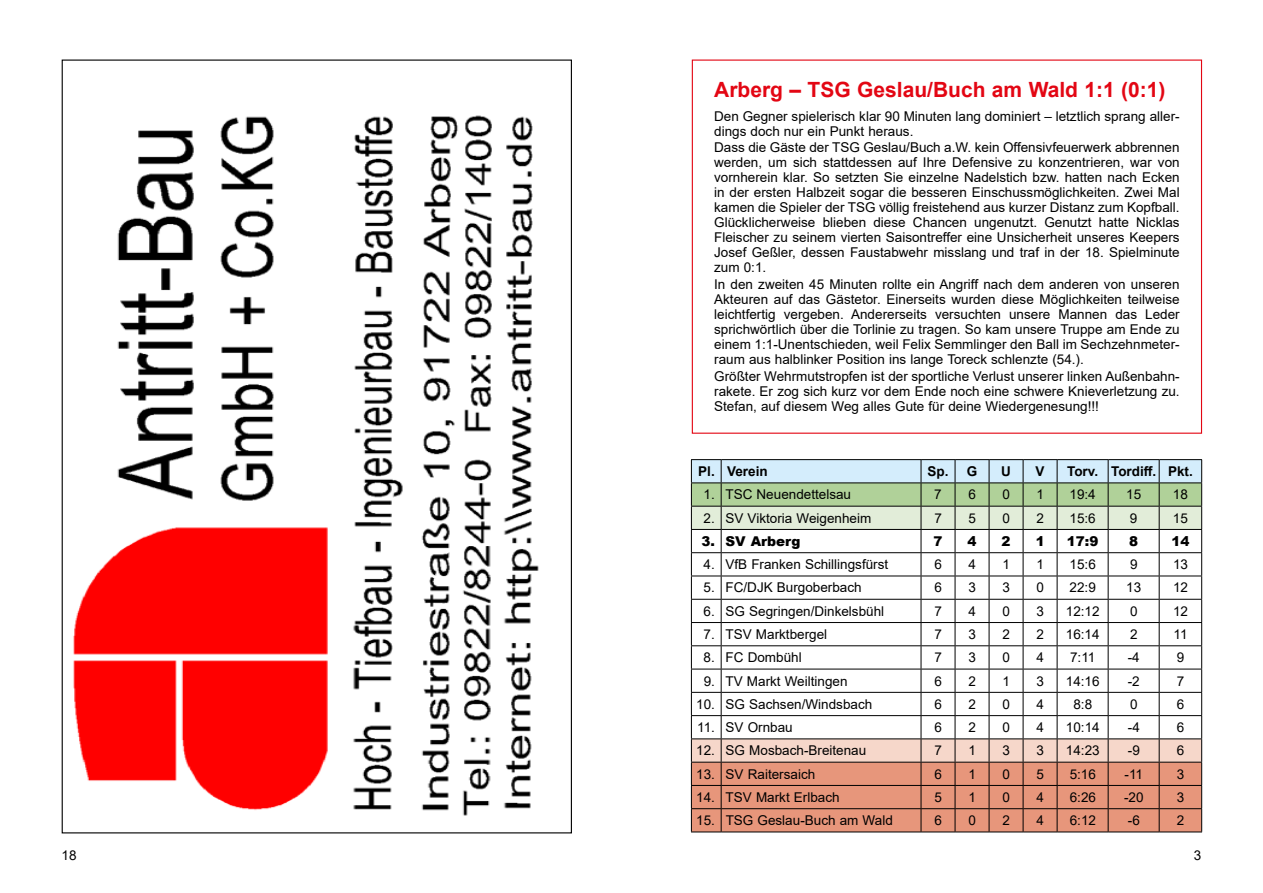
<style>
.page{position:relative;width:1263px;height:893px;background:#fff}
.page>*{position:absolute;margin:0;border:0;box-sizing:border-box;transform-origin:0 0}
.t1{font:700 21px "Arial";color:#e30613}
.t2{font:13.5px/15px "Arial";color:#000;text-align:justify}
.t3{font:700 13.5px "Arial";color:#000}
.t4{font:900 13.5px "Arial";color:#000}
</style>
<div class="page">
<img style="left:73px;top:115px;width:466px;height:701px">
<hr style="left:691px;top:459px;width:30px;height:1px;background:#000">
<hr style="left:721px;top:459px;width:200px;height:1px;background:#000">
<hr style="left:921px;top:459px;width:34px;height:1px;background:#000">
<hr style="left:955px;top:459px;width:34px;height:1px;background:#000">
<hr style="left:989px;top:459px;width:34px;height:1px;background:#000">
<hr style="left:1023px;top:459px;width:34px;height:1px;background:#000">
<hr style="left:1057px;top:459px;width:51px;height:1px;background:#000">
<hr style="left:1108px;top:459px;width:51px;height:1px;background:#000">
<hr style="left:1159px;top:459px;width:43px;height:1px;background:#000">
<hr style="left:691px;top:832px;width:30px;height:1px;background:#000">
<hr style="left:721px;top:832px;width:200px;height:1px;background:#000">
<hr style="left:921px;top:832px;width:34px;height:1px;background:#000">
<hr style="left:955px;top:832px;width:34px;height:1px;background:#000">
<hr style="left:989px;top:832px;width:34px;height:1px;background:#000">
<hr style="left:1023px;top:832px;width:34px;height:1px;background:#000">
<hr style="left:1057px;top:832px;width:51px;height:1px;background:#000">
<hr style="left:1108px;top:832px;width:51px;height:1px;background:#000">
<hr style="left:1159px;top:832px;width:43px;height:1px;background:#000">
<svg style="left:691px;top:460px;width:511px;height:372px"></svg>
<hr style="left:1159px;top:785px;width:43px;height:1px;background:#000">
<h1 class="t1" style="left:714px;top:75px;width:453px">Arberg – TSG Geslau/Buch am Wald 1:1 (0:1)</h1>
<p class="t2" style="left:714px;top:108px;width:467px">Den Gegner spielerisch klar 90 Minuten lang dominiert – letztlich sprang aller&shy;dings doch nur ein Punkt heraus.</p>
<p class="t2" style="left:714px;top:140px;width:467px">Dass die Gäste der TSG Geslau/Buch a.W. kein Offensivfeuerwerk abbrennen werden, um sich stattdessen auf Ihre Defensive zu konzentrieren, war von vornherein klar. So setzten Sie einzelne Nadelstich bzw. hatten nach Ecken in der ersten Halbzeit sogar die besseren Einschussmöglichkeiten. Zwei Mal kamen die Spieler der TSG völlig freistehend aus kurzer Distanz zum Kopfball.<br>Glücklicherweise blieben diese Chancen ungenutzt. Genutzt hatte Nicklas Fleischer zu seinem vierten Saisontreffer eine Unsicherheit unseres Keepers Josef Geßler, dessen Faustabwehr misslang und traf in der 18. Spielminute zum 0:1.</p>
<p class="t2" style="left:714px;top:277px;width:467px">In den zweiten 45 Minuten rollte ein Angriff nach dem anderen von unseren Akteuren auf das Gästetor. Einerseits wurden diese Möglichkeiten teilweise leichtfertig vergeben. Andererseits versuchten unsere Mannen das Leder sprichwörtlich über die Torlinie zu tragen. So kam unsere Truppe am Ende zu einem 1:1-Unentschieden, weil Felix Semmlinger den Ball im Sechzehnmeter&shy;raum aus halblinker Position ins lange Toreck schlenzte (54.).</p>
<p class="t2" style="left:714px;top:369px;width:467px">Größter Wehrmutstropfen ist der sportliche Verlust unserer linken Außenbahn&shy;rakete. Er zog sich kurz vor dem Ende noch eine schwere Knieverletzung zu.<br>Stefan, auf diesem Weg alles Gute für deine Wiedergenesung!!!</p>
<p class="t3" style="left:698px;top:462px;width:71px">Pl. Verein</p>
<p class="t3" style="left:927px;top:462px;width:51px">Sp. G</p>
<p class="t3" style="left:1001px;top:462px;width:11px">U</p>
<p class="t3" style="left:1035px;top:462px;width:11px">V</p>
<p class="t3" style="left:1067px;top:462px;width:127px">Torv. Tordiff. Pkt.</p>
<p class="t2" style="left:703px;top:487px;width:149px">1. TSC Neuendettelsau</p>
<p class="t2" style="left:934px;top:487px;width:9px">7</p>
<p class="t2" style="left:968px;top:487px;width:9px">6</p>
<p class="t2" style="left:1002px;top:487px;width:9px">0</p>
<p class="t2" style="left:1036px;top:487px;width:9px">1</p>
<p class="t2" style="left:1069px;top:487px;width:28px">19:4</p>
<p class="t2" style="left:1126px;top:487px;width:17px">15</p>
<p class="t2" style="left:1173px;top:487px;width:17px">18</p>
<p class="t2" style="left:703px;top:510px;width:169px">2. SV Viktoria Weigenheim</p>
<p class="t2" style="left:934px;top:510px;width:9px">7</p>
<p class="t2" style="left:968px;top:510px;width:9px">5</p>
<p class="t2" style="left:1002px;top:510px;width:9px">0</p>
<p class="t2" style="left:1036px;top:510px;width:9px">2</p>
<p class="t2" style="left:1069px;top:510px;width:28px">15:6</p>
<p class="t2" style="left:1130px;top:510px;width:9px">9</p>
<p class="t2" style="left:1173px;top:510px;width:17px">15</p>
<p class="t4" style="left:701px;top:531px;width:101px">3. SV Arberg</p>
<p class="t4" style="left:933px;top:531px;width:11px">7</p>
<p class="t4" style="left:968px;top:531px;width:11px">4</p>
<p class="t4" style="left:1002px;top:531px;width:11px">2</p>
<p class="t4" style="left:1036px;top:531px;width:11px">1</p>
<p class="t4" style="left:1067px;top:531px;width:33px">17:9</p>
<p class="t4" style="left:1129px;top:531px;width:11px">8</p>
<p class="t4" style="left:1171px;top:531px;width:20px">14</p>
<p class="t2" style="left:704px;top:557px;width:186px">4. VfB Franken Schillingsfürst</p>
<p class="t2" style="left:934px;top:557px;width:9px">6</p>
<p class="t2" style="left:968px;top:557px;width:9px">4</p>
<p class="t2" style="left:1002px;top:557px;width:9px">1</p>
<p class="t2" style="left:1036px;top:557px;width:9px">1</p>
<p class="t2" style="left:1069px;top:557px;width:28px">15:6</p>
<p class="t2" style="left:1130px;top:557px;width:9px">9</p>
<p class="t2" style="left:1173px;top:557px;width:17px">13</p>
<p class="t2" style="left:704px;top:580px;width:160px">5. FC/DJK Burgoberbach</p>
<p class="t2" style="left:934px;top:580px;width:9px">6</p>
<p class="t2" style="left:968px;top:580px;width:9px">3</p>
<p class="t2" style="left:1002px;top:580px;width:9px">3</p>
<p class="t2" style="left:1036px;top:580px;width:9px">0</p>
<p class="t2" style="left:1069px;top:580px;width:28px">22:9</p>
<p class="t2" style="left:1126px;top:580px;width:17px">13</p>
<p class="t2" style="left:1173px;top:580px;width:17px">12</p>
<p class="t2" style="left:704px;top:603px;width:182px">6. SG Segringen/Dinkelsbühl</p>
<p class="t2" style="left:934px;top:603px;width:9px">7</p>
<p class="t2" style="left:968px;top:603px;width:9px">4</p>
<p class="t2" style="left:1002px;top:603px;width:9px">0</p>
<p class="t2" style="left:1036px;top:603px;width:9px">3</p>
<p class="t2" style="left:1066px;top:603px;width:35px">12:12</p>
<p class="t2" style="left:1130px;top:603px;width:9px">0</p>
<p class="t2" style="left:1173px;top:603px;width:17px">12</p>
<p class="t2" style="left:704px;top:627px;width:125px">7. TSV Marktbergel</p>
<p class="t2" style="left:934px;top:627px;width:9px">7</p>
<p class="t2" style="left:968px;top:627px;width:9px">3</p>
<p class="t2" style="left:1002px;top:627px;width:9px">2</p>
<p class="t2" style="left:1036px;top:627px;width:9px">2</p>
<p class="t2" style="left:1066px;top:627px;width:35px">16:14</p>
<p class="t2" style="left:1130px;top:627px;width:9px">2</p>
<p class="t2" style="left:1173px;top:627px;width:16px">11</p>
<p class="t2" style="left:704px;top:650px;width:100px">8. FC Dombühl</p>
<p class="t2" style="left:934px;top:650px;width:9px">7</p>
<p class="t2" style="left:968px;top:650px;width:9px">3</p>
<p class="t2" style="left:1002px;top:650px;width:9px">0</p>
<p class="t2" style="left:1036px;top:650px;width:9px">4</p>
<p class="t2" style="left:1070px;top:650px;width:27px">7:11</p>
<p class="t2" style="left:1128px;top:650px;width:14px">-4</p>
<p class="t2" style="left:1177px;top:650px;width:9px">9</p>
<p class="t2" style="left:704px;top:673px;width:145px">9. TV Markt Weiltingen</p>
<p class="t2" style="left:934px;top:673px;width:9px">6</p>
<p class="t2" style="left:968px;top:673px;width:9px">2</p>
<p class="t2" style="left:1002px;top:673px;width:9px">1</p>
<p class="t2" style="left:1036px;top:673px;width:9px">3</p>
<p class="t2" style="left:1066px;top:673px;width:35px">14:16</p>
<p class="t2" style="left:1128px;top:673px;width:14px">-2</p>
<p class="t2" style="left:1177px;top:673px;width:9px">7</p>
<p class="t2" style="left:696px;top:696px;width:178px">10. SG Sachsen/Windsbach</p>
<p class="t2" style="left:934px;top:696px;width:9px">6</p>
<p class="t2" style="left:968px;top:696px;width:9px">2</p>
<p class="t2" style="left:1002px;top:696px;width:9px">0</p>
<p class="t2" style="left:1036px;top:696px;width:9px">4</p>
<p class="t2" style="left:1073px;top:696px;width:20px">8:8</p>
<p class="t2" style="left:1130px;top:696px;width:9px">0</p>
<p class="t2" style="left:1177px;top:696px;width:9px">6</p>
<p class="t2" style="left:697px;top:720px;width:97px">11. SV Ornbau</p>
<p class="t2" style="left:934px;top:720px;width:9px">6</p>
<p class="t2" style="left:968px;top:720px;width:9px">2</p>
<p class="t2" style="left:1002px;top:720px;width:9px">0</p>
<p class="t2" style="left:1036px;top:720px;width:9px">4</p>
<p class="t2" style="left:1066px;top:720px;width:35px">10:14</p>
<p class="t2" style="left:1128px;top:720px;width:14px">-4</p>
<p class="t2" style="left:1177px;top:720px;width:9px">6</p>
<p class="t2" style="left:696px;top:743px;width:172px">12. SG Mosbach-Breitenau</p>
<p class="t2" style="left:934px;top:743px;width:9px">7</p>
<p class="t2" style="left:968px;top:743px;width:9px">1</p>
<p class="t2" style="left:1002px;top:743px;width:9px">3</p>
<p class="t2" style="left:1036px;top:743px;width:9px">3</p>
<p class="t2" style="left:1066px;top:743px;width:35px">14:23</p>
<p class="t2" style="left:1128px;top:743px;width:14px">-9</p>
<p class="t2" style="left:1177px;top:743px;width:9px">6</p>
<p class="t2" style="left:696px;top:766px;width:121px">13. SV Raitersaich</p>
<p class="t2" style="left:934px;top:766px;width:9px">6</p>
<p class="t2" style="left:968px;top:766px;width:9px">1</p>
<p class="t2" style="left:1002px;top:766px;width:9px">0</p>
<p class="t2" style="left:1036px;top:766px;width:9px">5</p>
<p class="t2" style="left:1070px;top:766px;width:28px">5:16</p>
<p class="t2" style="left:1124px;top:766px;width:20px">-11</p>
<p class="t2" style="left:1177px;top:766px;width:9px">3</p>
<p class="t2" style="left:696px;top:790px;width:145px">14. TSV Markt Erlbach</p>
<p class="t2" style="left:934px;top:790px;width:9px">5</p>
<p class="t2" style="left:968px;top:790px;width:9px">1</p>
<p class="t2" style="left:1002px;top:790px;width:9px">0</p>
<p class="t2" style="left:1036px;top:790px;width:9px">4</p>
<p class="t2" style="left:1070px;top:790px;width:28px">6:26</p>
<p class="t2" style="left:1124px;top:790px;width:21px">-20</p>
<p class="t2" style="left:1177px;top:790px;width:9px">3</p>
<p class="t2" style="left:696px;top:813px;width:198px">15. TSG Geslau-Buch am Wald</p>
<p class="t2" style="left:934px;top:813px;width:9px">6</p>
<p class="t2" style="left:968px;top:813px;width:9px">0</p>
<p class="t2" style="left:1002px;top:813px;width:9px">2</p>
<p class="t2" style="left:1036px;top:813px;width:9px">4</p>
<p class="t2" style="left:1070px;top:813px;width:28px">6:12</p>
<p class="t2" style="left:1128px;top:813px;width:14px">-6</p>
<p class="t2" style="left:1177px;top:813px;width:9px">2</p>
<p class="t2" style="left:62px;top:848px;width:17px">18</p>
<p class="t2" style="left:1194px;top:848px;width:9px">3</p>
</div>
